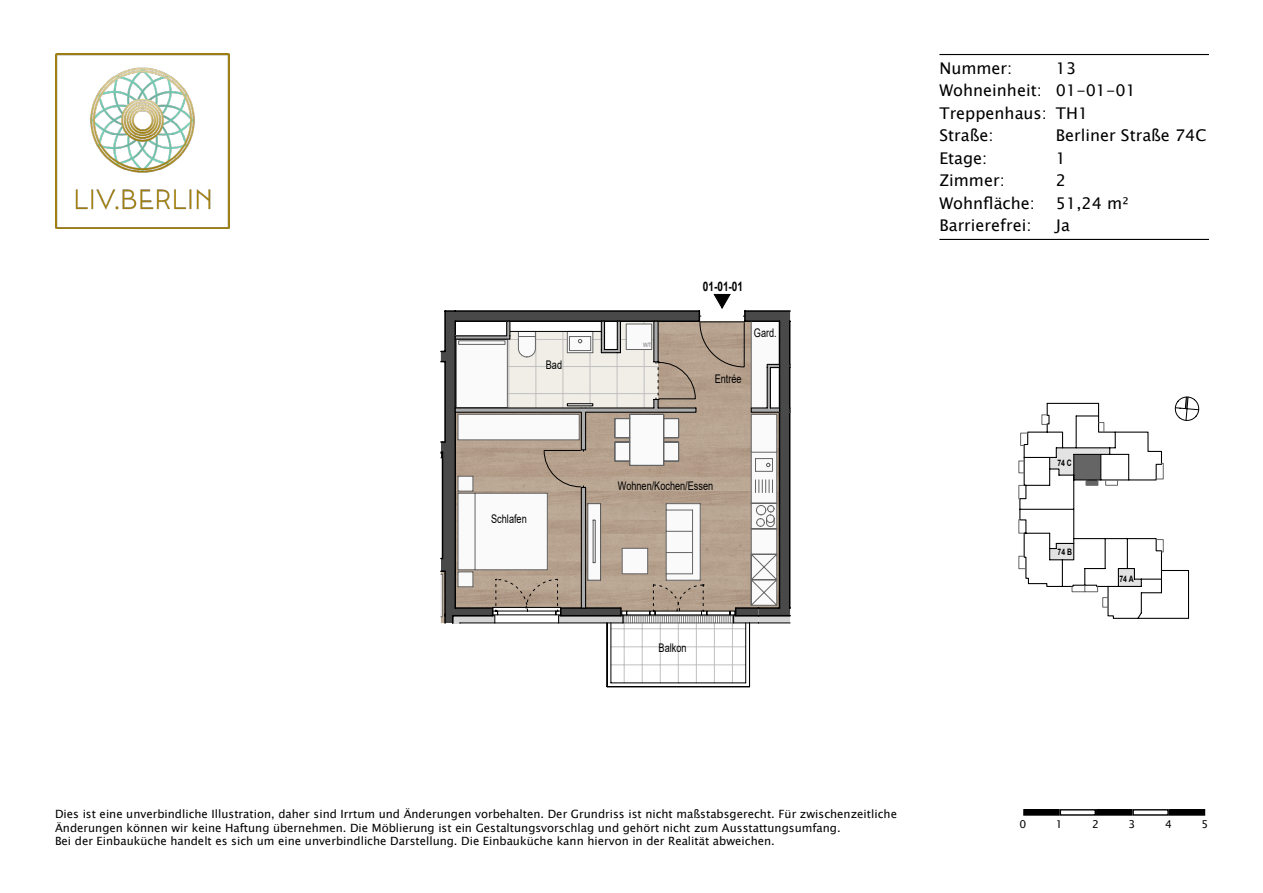
<style>
.page{position:relative;width:1263px;height:893px;background:#fff}
.page>*{position:absolute;margin:0;border:0;box-sizing:border-box;transform-origin:0 0}
.t1{font:16.2px/22.5px "Lucida Sans Unicode";color:#000}
.t2{font:700 13.05px "Arial";color:#000;scale:.77 1}
.t3{font:11.85px "Arial";color:#000;scale:.77 1}
.t4{font:11.4px/13.6px "Lucida Sans Unicode";color:#000}
.t5{font:10.8px "Lucida Sans Unicode";color:#000}
.t6{font:700 8.85px "Arial";color:#000;scale:.77 1}
.t7{font:6px "Arial";color:#656565;scale:.77 1}
</style>
<div class="page">
<hr style="left:939px;top:54px;width:270px;height:1px;background:#020203">
<hr style="left:939px;top:239px;width:270px;height:1px;background:#020203">
<svg style="left:696px;top:666px;width:1px;height:17px"></svg>
<hr style="left:714px;top:647px;width:1px;height:36px;background:#c0c0c0">
<hr style="left:732px;top:629px;width:1px;height:36px;background:#c0c0c0">
<svg style="left:660px;top:666px;width:1px;height:17px"></svg>
<hr style="left:678px;top:647px;width:1px;height:36px;background:#c0c0c0">
<hr style="left:696px;top:629px;width:1px;height:36px;background:#c0c0c0">
<hr style="left:642px;top:647px;width:1px;height:36px;background:#c0c0c0">
<hr style="left:660px;top:629px;width:1px;height:36px;background:#c0c0c0">
<hr style="left:624px;top:629px;width:1px;height:36px;background:#c0c0c0">
<svg style="left:732px;top:665px;width:13px;height:18px"></svg>
<hr style="left:696px;top:665px;width:36px;height:1px;background:#c0c0c0">
<hr style="left:660px;top:665px;width:36px;height:1px;background:#c0c0c0">
<hr style="left:624px;top:665px;width:36px;height:1px;background:#c0c0c0">
<svg style="left:612px;top:665px;width:13px;height:18px"></svg>
<hr style="left:607px;top:686px;width:142px;height:1px;background:#000">
<hr style="left:611px;top:683px;width:135px;height:1px;background:#000">
<hr style="left:749px;top:623px;width:1px;height:64px;background:#000">
<hr style="left:745px;top:623px;width:1px;height:60px;background:#000">
<hr style="left:607px;top:623px;width:1px;height:64px;background:#000">
<hr style="left:611px;top:623px;width:1px;height:60px;background:#000">
<svg style="left:440px;top:294px;width:351px;height:353px"></svg>
<svg style="left:1018px;top:396px;width:182px;height:223px"></svg>
<div style="left:1024px;top:810px;width:35px;height:5px;background:#000"></div>
<div style="left:1023px;top:809px;width:36px;height:7px;border:1px solid #000"></div>
<div style="left:1059px;top:809px;width:37px;height:7px;border:1px solid #000"></div>
<div style="left:1097px;top:810px;width:35px;height:5px;background:#000"></div>
<div style="left:1096px;top:809px;width:36px;height:7px;border:1px solid #000"></div>
<div style="left:1132px;top:809px;width:37px;height:7px;border:1px solid #000"></div>
<div style="left:1169px;top:810px;width:35px;height:5px;background:#000"></div>
<div style="left:1169px;top:809px;width:36px;height:7px;border:1px solid #000"></div>
<img style="left:55px;top:54px;width:175px;height:175px">
<p class="t3" style="left:546px;top:356px;width:23px">Bad</p>
<p class="t3" style="left:491px;top:511px;width:48px">Schlafen</p>
<p class="t7" style="left:643px;top:341px;width:12px">W/T</p>
<p class="t2" style="left:703px;top:277px;width:54px">01-01-01</p>
<p class="t3" style="left:754px;top:325px;width:31px">Gard.</p>
<p class="t3" style="left:715px;top:371px;width:36px">Entrée</p>
<p class="t3" style="left:618px;top:477px;width:126px">Wohnen/Kochen/Essen</p>
<p class="t3" style="left:659px;top:640px;width:38px">Balkon</p>
<h1 class="t1" style="left:939px;top:57px;width:109px">Nummer:<br>Wohneinheit:<br>Treppenhaus:<br>Straße:<br>Etage:<br>Zimmer:<br>Wohnfläche:<br>Barrierefrei:</h1>
<h1 class="t1" style="left:1056px;top:57px;width:152px">13<br>01-01-01<br>TH1<br>Berliner Straße 74C<br>1<br>2<br>51,24 m²<br>Ja</h1>
<p class="t6" style="left:1057px;top:456px;width:20px">74 C</p>
<p class="t6" style="left:1057px;top:546px;width:20px">74 B</p>
<p class="t6" style="left:1119px;top:572px;width:20px">74 A</p>
<p class="t4" style="left:55px;top:807px;width:843px">Dies ist eine unverbindliche Illustration, daher sind Irrtum und Änderungen vorbehalten. Der Grundriss ist nicht maßstabsgerecht. Für zwischenzeitliche<br>Änderungen können wir keine Haftung übernehmen. Die Möblierung ist ein Gestaltungsvorschlag und gehört nicht zum Ausstattungsumfang.<br>Bei der Einbauküche handelt es sich um eine unverbindliche Darstellung. Die Einbauküche kann hiervon in der Realität abweichen.</p>
<p class="t5" style="left:1019px;top:816px;width:8px">0</p>
<p class="t5" style="left:1056px;top:816px;width:8px">1</p>
<p class="t5" style="left:1092px;top:816px;width:8px">2</p>
<p class="t5" style="left:1128px;top:816px;width:8px">3</p>
<p class="t5" style="left:1165px;top:816px;width:8px">4</p>
<p class="t5" style="left:1201px;top:816px;width:8px">5</p>
<p class="t3" style="left:480px;top:818px;width:48px">Schlafen</p>
</div>
